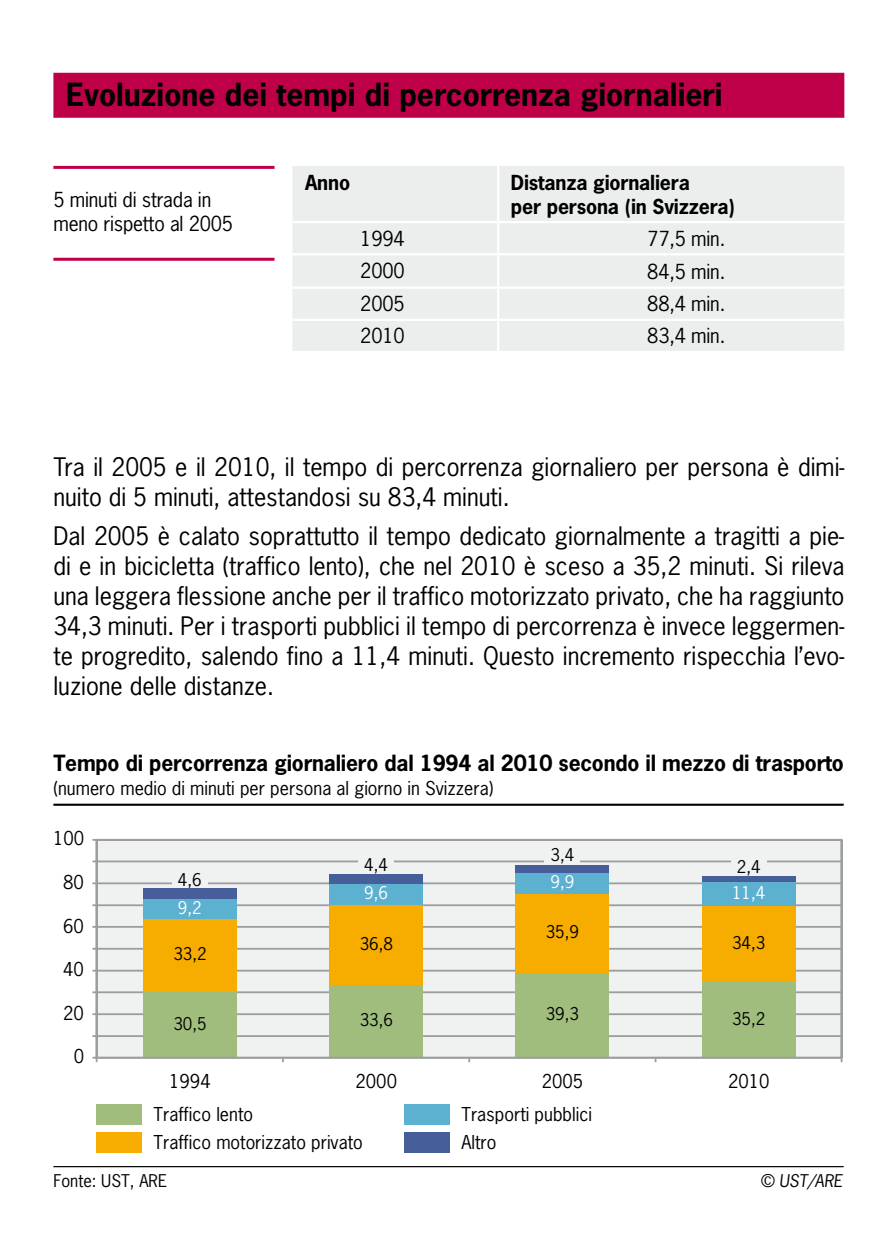
<style>
.page{position:relative;width:893px;height:1259px;background:#fff}
.page>*{position:absolute;margin:0;border:0;box-sizing:border-box;transform-origin:0 0}
.t1{font:700 30px "News Gothic Std";color:#000}
.t2{font:24px/30px "News Gothic Std";color:#000}
.t3{font:700 21px "News Gothic Std";letter-spacing:-.01em;color:#000}
.t4{font:19.5px/24px "News Gothic Std";letter-spacing:-.01em;color:#000}
.t5{font:700 19.5px/24px "News Gothic Std";letter-spacing:-.01em;color:#000}
.t6{font:18px/28.2px "News Gothic Std";color:#000}
.t7{font:16.5px "News Gothic Std";color:#000}
.t8{font:16.5px "News Gothic Std";color:#fff}
.t9{font:italic 16.5px "News Gothic Std";color:#000}
.s1{font-style:normal}
</style>
<div class="page">
<hr style="left:53px;top:166px;width:222px;height:3px;background:#bd0047">
<hr style="left:53px;top:258px;width:222px;height:3px;background:#bd0047">
<div style="left:53px;top:73px;width:791px;height:45px;background:#bd0047"></div>
<hr style="left:53px;top:1166px;width:791px;height:1px;background:#000">
<hr style="left:53px;top:803px;width:791px;height:3px;background:#000">
<svg style="left:92px;top:838px;width:751px;height:221px"></svg>
<hr style="left:97px;top:1013px;width:745px;height:2px;background:#9c9d9f">
<hr style="left:97px;top:1035px;width:745px;height:2px;background:#9c9d9f">
<hr style="left:97px;top:969px;width:745px;height:2px;background:#9c9d9f">
<hr style="left:97px;top:991px;width:745px;height:2px;background:#9c9d9f">
<hr style="left:97px;top:926px;width:745px;height:1px;background:#9c9d9f">
<hr style="left:97px;top:948px;width:745px;height:1px;background:#9c9d9f">
<hr style="left:97px;top:882px;width:745px;height:2px;background:#9c9d9f">
<hr style="left:97px;top:904px;width:745px;height:2px;background:#9c9d9f">
<hr style="left:97px;top:860px;width:745px;height:2px;background:#9c9d9f">
<div style="left:172px;top:870px;width:36px;height:21px;background:#f0f1f1"></div>
<div style="left:358px;top:855px;width:36px;height:21px;background:#f0f1f1"></div>
<div style="left:545px;top:846px;width:35px;height:20px;background:#f0f1f1"></div>
<div style="left:731px;top:857px;width:36px;height:20px;background:#f0f1f1"></div>
<div style="left:97px;top:1104px;width:45px;height:20px;background:#a0bd7d"></div>
<div style="left:97px;top:1132px;width:45px;height:20px;background:#f7ac00"></div>
<div style="left:404px;top:1104px;width:46px;height:20px;background:#5cb0d0"></div>
<div style="left:404px;top:1132px;width:46px;height:20px;background:#465e99"></div>
<div style="left:143px;top:991px;width:93px;height:66px;background:#a0bd7d"></div>
<div style="left:143px;top:918px;width:93px;height:73px;background:#f7ac00"></div>
<div style="left:143px;top:899px;width:93px;height:19px;background:#5cb0d0"></div>
<div style="left:143px;top:888px;width:93px;height:11px;background:#465e99"></div>
<div style="left:329px;top:984px;width:94px;height:73px;background:#a0bd7d"></div>
<div style="left:329px;top:904px;width:94px;height:80px;background:#f7ac00"></div>
<div style="left:329px;top:883px;width:94px;height:21px;background:#5cb0d0"></div>
<div style="left:329px;top:873px;width:94px;height:10px;background:#465e99"></div>
<div style="left:516px;top:972px;width:93px;height:85px;background:#a0bd7d"></div>
<div style="left:516px;top:894px;width:93px;height:78px;background:#f7ac00"></div>
<div style="left:516px;top:872px;width:93px;height:22px;background:#5cb0d0"></div>
<div style="left:516px;top:864px;width:93px;height:8px;background:#465e99"></div>
<div style="left:702px;top:981px;width:93px;height:76px;background:#a0bd7d"></div>
<div style="left:702px;top:906px;width:93px;height:75px;background:#f7ac00"></div>
<div style="left:702px;top:881px;width:93px;height:25px;background:#5cb0d0"></div>
<div style="left:702px;top:876px;width:93px;height:5px;background:#465e99"></div>
<hr style="left:97px;top:1056px;width:745px;height:2px;background:#9c9d9f">
<div style="left:292px;top:166px;width:552px;height:185px;background:#eceded"></div>
<hr style="left:497px;top:166px;width:2px;height:55px;background:#fff">
<hr style="left:292px;top:221px;width:206px;height:2px;background:#fff">
<hr style="left:498px;top:221px;width:346px;height:2px;background:#fff">
<hr style="left:497px;top:223px;width:2px;height:30px;background:#fff">
<hr style="left:292px;top:253px;width:206px;height:2px;background:#fff">
<hr style="left:498px;top:253px;width:346px;height:2px;background:#fff">
<hr style="left:497px;top:255px;width:2px;height:31px;background:#fff">
<hr style="left:292px;top:286px;width:206px;height:3px;background:#fff">
<hr style="left:498px;top:286px;width:346px;height:3px;background:#fff">
<hr style="left:497px;top:289px;width:2px;height:30px;background:#fff">
<hr style="left:292px;top:319px;width:206px;height:2px;background:#fff">
<hr style="left:498px;top:319px;width:346px;height:2px;background:#fff">
<hr style="left:497px;top:321px;width:2px;height:30px;background:#fff">
<p class="t1" style="left:66px;top:75px;width:658px">Evoluzione dei tempi di percorrenza giornalieri</p>
<p class="t4" style="left:53px;top:187px;width:181px">5 minuti di strada in meno rispetto al 2005</p>
<p class="t5" style="left:305px;top:170px;width:46px">Anno</p>
<p class="t5" style="left:511px;top:170px;width:226px">Distanza giornaliera<br>per persona (in Svizzera)</p>
<p class="t4" style="left:360px;top:226px;width:46px">1994</p>
<p class="t4" style="left:647px;top:226px;width:79px">77,5 min.</p>
<p class="t4" style="left:360px;top:258px;width:46px">2000</p>
<p class="t4" style="left:647px;top:260px;width:79px">84,5 min.</p>
<p class="t4" style="left:360px;top:292px;width:46px">2005</p>
<p class="t4" style="left:647px;top:292px;width:79px">88,4 min.</p>
<p class="t4" style="left:360px;top:324px;width:46px">2010</p>
<p class="t4" style="left:647px;top:324px;width:79px">83,4 min.</p>
<p class="t2" style="left:53px;top:452px;width:792px">Tra il 2005 e il 2010, il tempo di percorrenza giornaliero per persona è dimi&shy;nuito di 5 minuti, attestandosi su 83,4 minuti.</p>
<p class="t2" style="left:53px;top:520px;width:792px;text-align:justify">Dal 2005 è calato soprattutto il tempo dedicato giornalmente a tragitti a pie&shy;di e in bicicletta (traffico lento), che nel 2010 è sceso a 35,2 minuti. Si rileva una leggera flessione anche per il traffico motorizzato privato, che ha raggiunto 34,3 minuti. Per i trasporti pubblici il tempo di percorrenza è invece leggermen&shy;te progredito, salendo fino a 11,4 minuti. Questo incremento rispecchia l’evo&shy;luzione delle distanze.</p>
<p class="t3" style="left:53px;top:749px;width:792px">Tempo di percorrenza giornaliero dal 1994 al 2010 secondo il mezzo di trasporto</p>
<p class="t6" style="left:53px;top:773px;width:441px">(numero medio di minuti per persona al giorno in Svizzera)</p>
<p class="t6" style="left:53px;top:824px;width:33px">100</p>
<p class="t6" style="left:63px;top:868px;width:22px">80</p>
<p class="t6" style="left:63px;top:911px;width:22px">60</p>
<p class="t6" style="left:63px;top:955px;width:22px">40</p>
<p class="t6" style="left:63px;top:999px;width:22px">20</p>
<p class="t6" style="left:74px;top:1042px;width:12px">0</p>
<p class="t7" style="left:178px;top:869px;width:25px">4,6</p>
<p class="t8" style="left:178px;top:897px;width:25px">9,2</p>
<p class="t7" style="left:173px;top:943px;width:35px">33,2</p>
<p class="t7" style="left:173px;top:1013px;width:35px">30,5</p>
<p class="t7" style="left:364px;top:854px;width:25px">4,4</p>
<p class="t8" style="left:364px;top:882px;width:25px">9,6</p>
<p class="t7" style="left:551px;top:844px;width:25px">3,4</p>
<p class="t8" style="left:551px;top:871px;width:25px">9,9</p>
<p class="t7" style="left:737px;top:855px;width:25px">2,4</p>
<p class="t8" style="left:732px;top:882px;width:35px">11,4</p>
<p class="t7" style="left:360px;top:933px;width:35px">36,8</p>
<p class="t7" style="left:546px;top:921px;width:35px">35,9</p>
<p class="t7" style="left:732px;top:932px;width:35px">34,3</p>
<p class="t7" style="left:360px;top:1009px;width:35px">33,6</p>
<p class="t7" style="left:546px;top:1003px;width:35px">39,3</p>
<p class="t7" style="left:732px;top:1008px;width:35px">35,2</p>
<p class="t6" style="left:169px;top:1066px;width:43px">1994</p>
<p class="t6" style="left:356px;top:1066px;width:43px">2000</p>
<p class="t6" style="left:542px;top:1066px;width:43px">2005</p>
<p class="t6" style="left:728px;top:1066px;width:43px">2010</p>
<p class="t6" style="left:154px;top:1100px;width:211px">Traffico lento<br>Traffico motorizzato privato</p>
<p class="t6" style="left:461px;top:1100px;width:132px">Trasporti pubblici<br>Altro</p>
<p class="t7" style="left:53px;top:1170px;width:115px">Fonte: UST, ARE</p>
<p class="t9" style="left:761px;top:1170px;width:83px"><span class="s1">©</span> UST/ARE</p>
</div>
